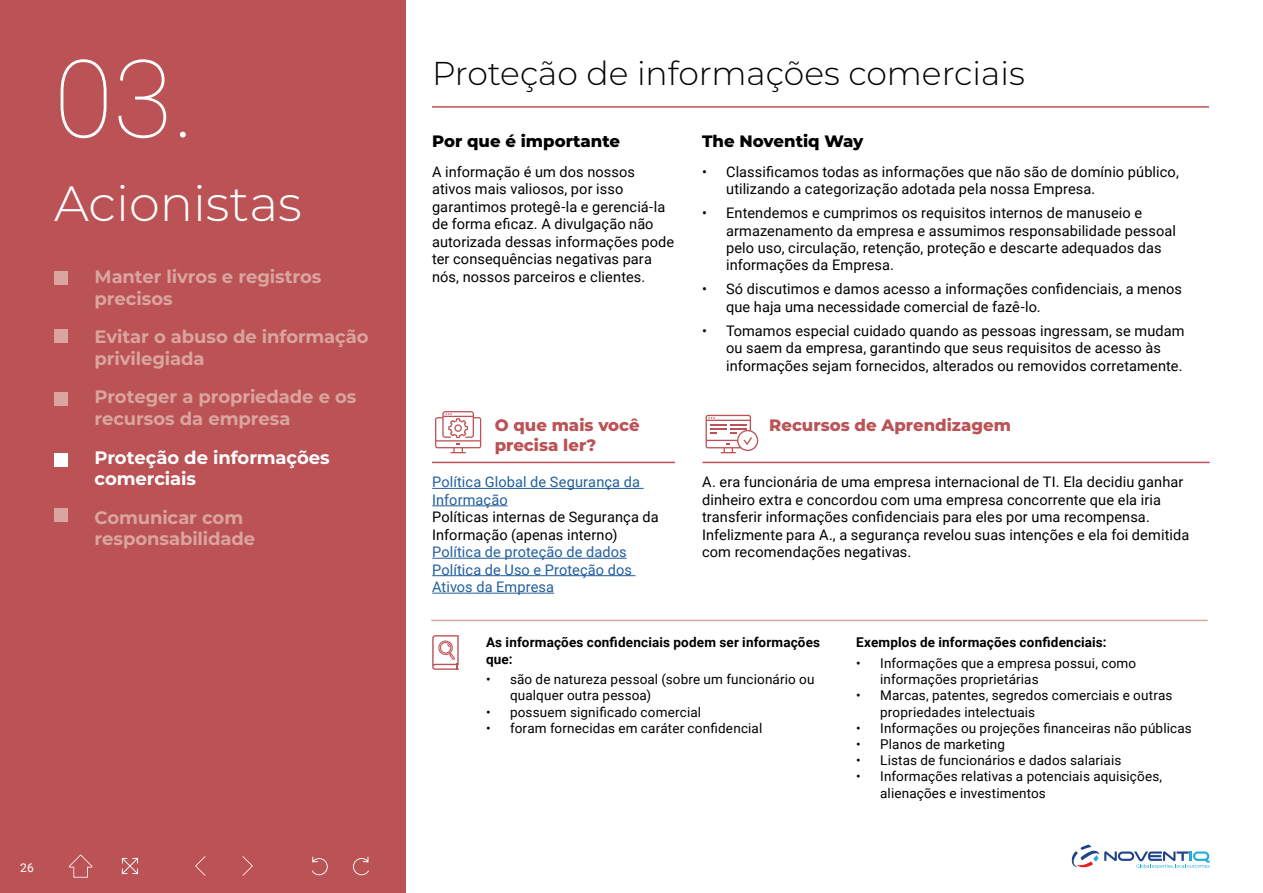
<style>
.page{position:relative;width:1263px;height:893px;background:#fff}
.page>*{position:absolute;margin:0;border:0;box-sizing:border-box;transform-origin:0 0}
.t1{font:100 108px "Roboto";color:#fff}
.t2{font:300 49.5px "Montserrat";color:#fff}
.t3{font:300 33px "Montserrat";color:#000}
.t4{font:700 18px/21.6px "Montserrat";letter-spacing:-.005em;color:#d9a59e}
.t5{font:700 18px/21.6px "Montserrat";letter-spacing:-.005em;color:#fff}
.t6{font:800 16.5px/19.8px "Montserrat";color:#bb5356}
.t7{font:800 16.5px "Montserrat";color:#000}
.t8{font:14.55px/17.4px "Roboto";letter-spacing:.005em;color:#000}
.t9{font:14.55px/17.4px "Roboto";letter-spacing:.005em;color:#215e9e}
.t10{font:13.5px/16.2px "Roboto";letter-spacing:.01em;color:#000}
.t11{font:700 13.5px/16.2px "Roboto";letter-spacing:.01em;color:#000}
.t12{font:12px "Roboto";color:#fff}
</style>
<div class="page">
<hr style="left:432px;top:488px;width:212px;height:1px;background:#215e9e">
<hr style="left:432px;top:505px;width:76px;height:1px;background:#215e9e">
<hr style="left:432px;top:558px;width:194px;height:1px;background:#215e9e">
<hr style="left:432px;top:575px;width:203px;height:1px;background:#215e9e">
<hr style="left:432px;top:593px;width:122px;height:1px;background:#215e9e">
<hr style="left:432px;top:106px;width:777px;height:2px;background:#bb5356">
<svg style="left:435px;top:411px;width:46px;height:42px"></svg>
<svg style="left:705px;top:415px;width:53px;height:38px"></svg>
<hr style="left:432px;top:462px;width:243px;height:1px;background:#bb5356">
<hr style="left:702px;top:462px;width:508px;height:1px;background:#bb5356">
<div style="left:0;top:0;width:405px;height:893px;background:#bb5356"></div>
<hr style="left:431px;top:620px;width:777px;height:1px;background:#d9a59e">
<svg style="left:432px;top:635px;width:27px;height:35px"></svg>
<div style="left:54px;top:271px;width:14px;height:14px;background:#d9a59e"></div>
<div style="left:54px;top:509px;width:14px;height:13px;background:#d9a59e"></div>
<div style="left:54px;top:329px;width:14px;height:13px;background:#d9a59e"></div>
<div style="left:54px;top:392px;width:14px;height:13px;background:#d9a59e"></div>
<div style="left:54px;top:453px;width:14px;height:14px;background:#fff"></div>
<svg style="left:1071px;top:845px;width:139px;height:23px"></svg>
<svg style="left:122px;top:858px;width:16px;height:16px"></svg>
<svg style="left:353px;top:857px;width:16px;height:18px"></svg>
<svg style="left:242px;top:856px;width:11px;height:20px"></svg>
<svg style="left:69px;top:854px;width:24px;height:24px"></svg>
<svg style="left:195px;top:856px;width:11px;height:20px"></svg>
<svg style="left:312px;top:857px;width:16px;height:18px"></svg>
<h1 class="t1" style="left:54px;top:23px;width:143px">03.</h1>
<h2 class="t2" style="left:54px;top:170px;width:249px">Acionistas</h2>
<p class="t4" style="left:95px;top:265px;width:228px">Manter livros e registros precisos</p>
<p class="t4" style="left:95px;top:325px;width:276px">Evitar o abuso de informação privilegiada</p>
<p class="t4" style="left:95px;top:385px;width:263px">Proteger a propriedade e os recursos da empresa</p>
<p class="t5" style="left:95px;top:445px;width:237px">Proteção de informações comerciais</p>
<p class="t4" style="left:95px;top:506px;width:162px">Comunicar com responsabilidade</p>
<p class="t12" style="left:20px;top:860px;width:15px">26</p>
<h3 class="t3" style="left:432px;top:50px;width:594px">Proteção de informações comerciais</h3>
<p class="t7" style="left:432px;top:129px;width:190px">Por que é importante</p>
<p class="t8" style="left:432px;top:162px;width:244px">A informação é um dos nossos ativos mais valiosos, por isso garantimos protegê-la e gerenciá-la de forma eficaz. A divulgação não autorizada dessas informações pode ter consequências negativas para nós, nossos parceiros e clientes.</p>
<p class="t7" style="left:702px;top:129px;width:163px">The Noventiq Way</p>
<p class="t8" style="left:726px;top:162px;width:454px;text-indent:-24px">• Classificamos todas as informações que não são de domínio público, utilizando a categorização adotada pela nossa Empresa.</p>
<p class="t8" style="left:726px;top:204px;width:451px;text-indent:-24px">• Entendemos e cumprimos os requisitos internos de manuseio e armazenamento da empresa e assumimos responsabilidade pessoal pelo uso, circulação, retenção, proteção e descarte adequados das informações da Empresa.</p>
<p class="t8" style="left:726px;top:280px;width:457px;text-indent:-24px">• Só discutimos e damos acesso a informações confidenciais, a menos que haja uma necessidade comercial de fazê-lo.</p>
<p class="t8" style="left:726px;top:321px;width:460px;text-indent:-24px">• Tomamos especial cuidado quando as pessoas ingressam, se mudam ou saem da empresa, garantindo que seus requisitos de acesso às informações sejam fornecidos, alterados ou removidos corretamente.</p>
<p class="t6" style="left:495px;top:414px;width:147px">O que mais você precisa ler?</p>
<p class="t6" style="left:769px;top:414px;width:243px">Recursos de Aprendizagem</p>
<p class="t9" style="left:432px;top:473px;width:209px">Política Global de Segurança da<br>Informação</p>
<p class="t8" style="left:432px;top:508px;width:228px">Políticas internas de Segurança da<br>Informação (apenas interno)</p>
<p class="t9" style="left:432px;top:543px;width:201px">Política de proteção de dados<br>Política de Uso e Proteção dos<br>Ativos da Empresa</p>
<p class="t8" style="left:702px;top:473px;width:489px">A. era funcionária de uma empresa internacional de TI. Ela decidiu ganhar dinheiro extra e concordou com uma empresa concorrente que ela iria transferir informações confidenciais para eles por uma recompensa.<br>Infelizmente para A., a segurança revelou suas intenções e ela foi demitida com recomendações negativas.</p>
<p class="t11" style="left:486px;top:634px;width:336px">As informações confidenciais podem ser informações que:</p>
<p class="t10" style="left:510px;top:671px;width:306px;text-indent:-24px">• são de natureza pessoal (sobre um funcionário ou qualquer outra pessoa)</p>
<p class="t10" style="left:486px;top:703px;width:217px">• possuem significado comercial</p>
<p class="t10" style="left:486px;top:719px;width:278px">• foram fornecidas em caráter confidencial</p>
<p class="t11" style="left:856px;top:634px;width:252px">Exemplos de informações confidenciais:</p>
<p class="t10" style="left:880px;top:655px;width:258px;text-indent:-24px">• Informações que a empresa possui, como informações proprietárias</p>
<p class="t10" style="left:880px;top:687px;width:294px;text-indent:-24px">• Marcas, patentes, segredos comerciais e outras propriedades intelectuais</p>
<p class="t10" style="left:856px;top:719px;width:337px">• Informações ou projeções financeiras não públicas</p>
<p class="t10" style="left:856px;top:736px;width:150px">• Planos de marketing</p>
<p class="t10" style="left:856px;top:752px;width:267px">• Listas de funcionários e dados salariais</p>
<p class="t10" style="left:880px;top:768px;width:284px;text-indent:-24px">• Informações relativas a potenciais aquisições, alienações e investimentos</p>
</div>
